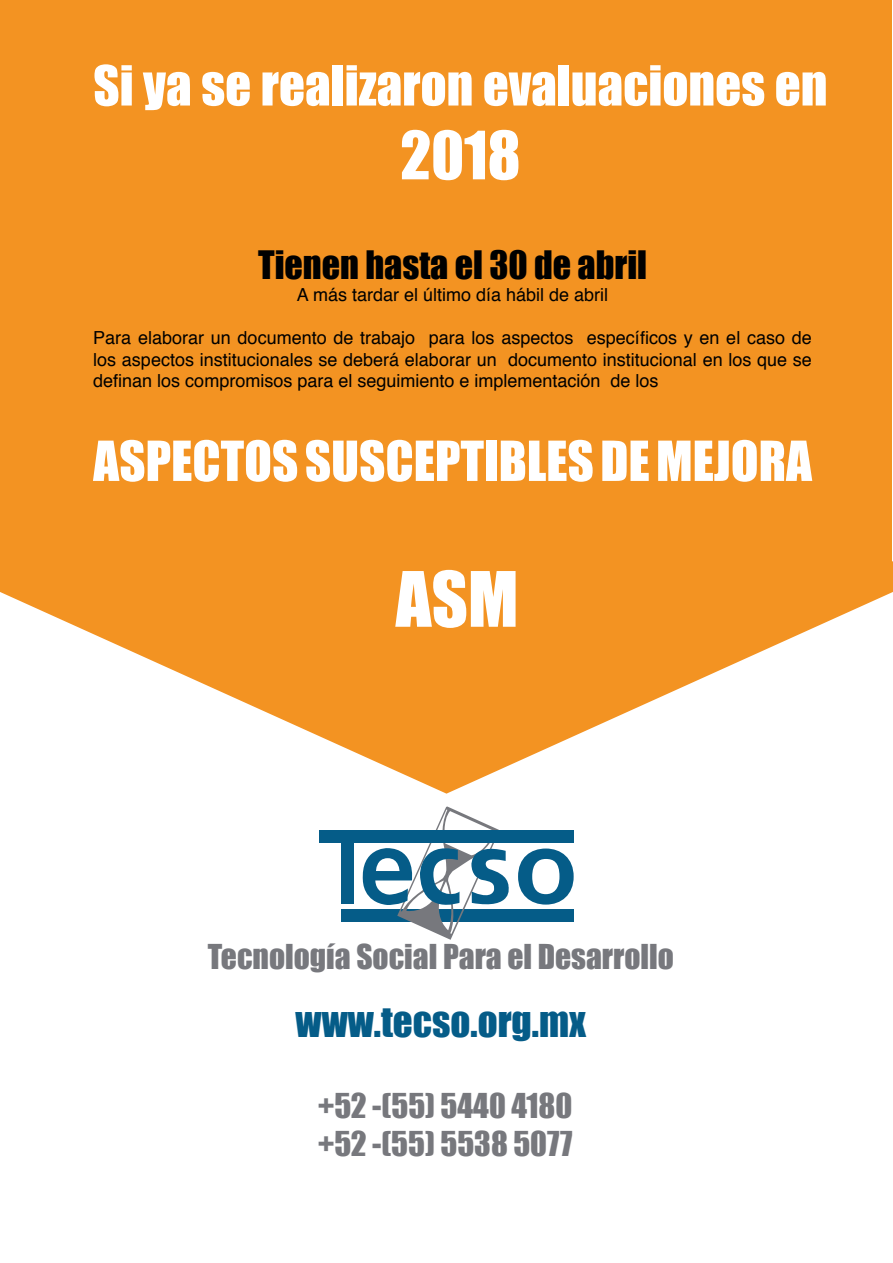
<style>
.page{position:relative;width:893px;height:1263px;background:#fff}
.page>*{position:absolute;margin:0;border:0;box-sizing:border-box;transform-origin:0 0}
.t1{font:70.5px "Impact";color:#fff}
.t2{font:61.5px "Impact";color:#fff}
.t3{font:51px "Impact";color:#fff}
.t4{font:39px "Impact";color:#055c88}
.t5{font:36px "Impact";color:#000}
.t6{font:31.5px/37.8px "Impact";color:#77787d}
.t7{font:18px/21.6px "Helvetica";color:#000;text-align:justify}
</style>
<div class="page">
<div style="left:1px;top:1px;width:891px;height:591px;background:#f39322"></div>
<svg style="left:0;top:561px;width:893px;height:233px;fill:#f39322"></svg>
<div style="left:341px;top:909px;width:233px;height:13px;background:#055c88"></div>
<svg style="left:362px;top:806px;width:212px;height:134px"></svg>
<div style="left:319px;top:830px;width:255px;height:13px;background:#055c88"></div>
<div style="left:341px;top:839px;width:13px;height:65px;background:#055c88"></div>
<h3 class="t3" style="left:93px;top:46px;width:736px">Si ya se realizaron evaluaciones en</h3>
<h2 class="t2" style="left:400px;top:107px;width:122px">2018</h2>
<h3 class="t5" style="left:258px;top:237px;width:390px">Tienen hasta el 30 de abril</h3>
<p class="t7" style="left:297px;top:284px;width:313px">A más tardar el último día hábil de abril</p>
<p class="t7" style="left:93px;top:328px;width:720px">Para elaborar un documento de trabajo para los aspectos específicos y en el caso de los aspectos institucionales se deberá elaborar un documento institucional en los que se definan los compromisos para el seguimiento e implementación de los</p>
<h3 class="t3" style="left:93px;top:421px;width:720px">ASPECTOS SUSCEPTIBLES DE MEJORA</h3>
<h1 class="t1" style="left:396px;top:544px;width:124px">ASM</h1>
<h3 class="t6" style="left:208px;top:937px;width:468px">Tecnología Social Para el Desarrollo</h3>
<h3 class="t4" style="left:296px;top:992px;width:292px">www.tecso.org.mx</h3>
<h3 class="t6" style="left:318px;top:1086px;width:256px">+52 -(55) 5440 4180 +52 -(55) 5538 5077</h3>
</div>
